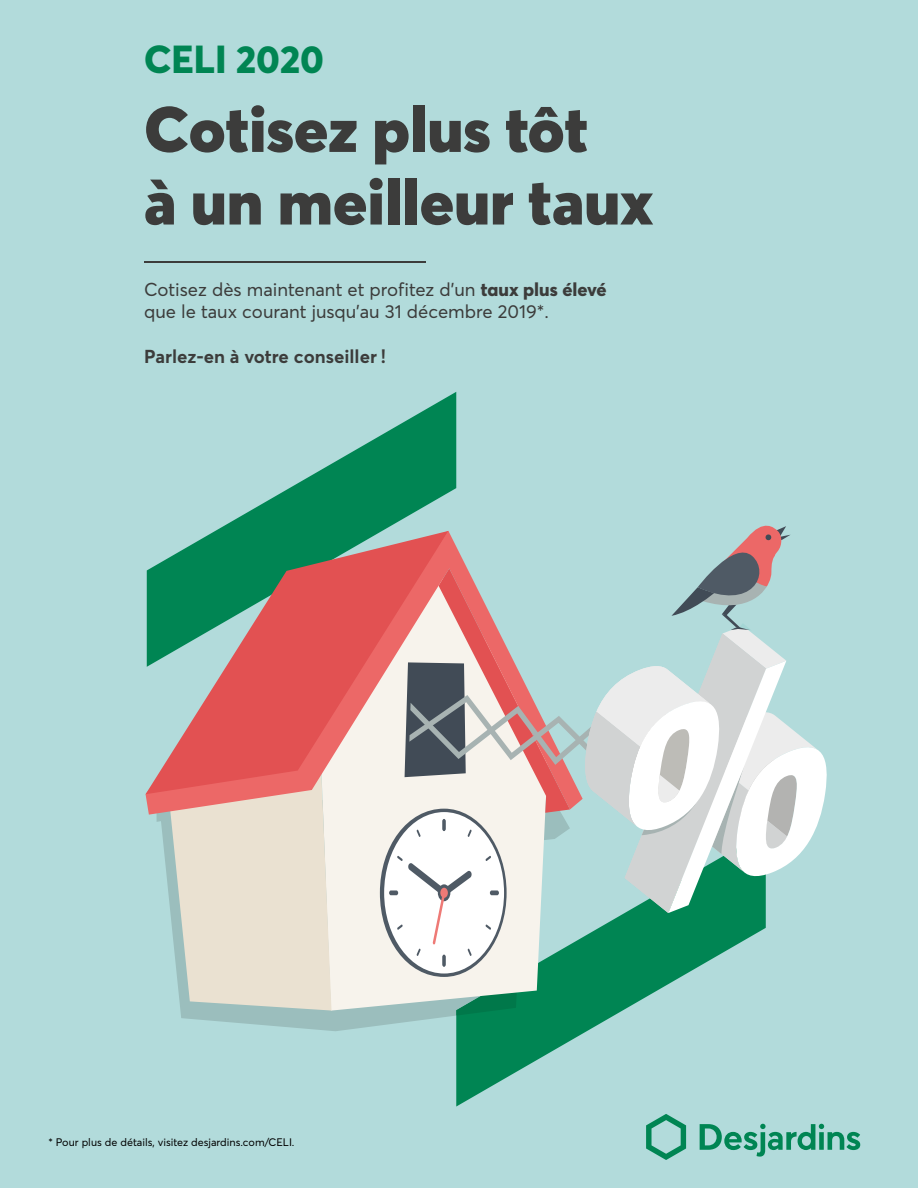
<style>
.page{position:relative;width:918px;height:1188px;background:#b2dbdb}
.page>*{position:absolute;margin:0;border:0;box-sizing:border-box;transform-origin:0 0}
.t1{font:900 63.3px/72.6px "Averta";color:#3c3c3b}
.t2{font:800 38.55px "Averta";color:#008553}
.t3{font:18.6px/22.2px "Averta";color:#3c3c3b}
.t4{font:700 18.6px "Averta";color:#3c3c3b}
.t5{font:10.8px "Averta";color:#000}
.s1{font-weight:800}
</style>
<div class="page">
<hr style="left:144px;top:262px;width:281px;height:1px;background:#3c3c3b">
<svg style="left:215px;top:392px;width:241px;height:139px"></svg>
<svg style="left:456px;top:1016px;width:157px;height:91px"></svg>
<svg style="left:156px;top:815px;width:370px;height:216px"></svg>
<div style="left:332px;top:815px;width:48px;height:196px;background:#f7f3ec"></div>
<svg style="left:166px;top:815px;width:166px;height:196px;background:#e2ded0"></svg>
<svg style="left:146px;top:794px;width:234px;height:21px;background:#ecc1b8"></svg>
<svg style="left:146px;top:531px;width:234px;height:263px"></svg>
<svg style="left:380px;top:518px;width:447px;height:498px"></svg>
<svg style="left:646px;top:1114px;width:40px;height:46px"></svg>
<svg style="left:700px;top:1124px;width:160px;height:33px"></svg>
<h2 class="t2" style="left:144px;top:35px;width:181px">CELI 2020</h2>
<h1 class="t1" style="left:144px;top:92px;width:511px">Cotisez plus tôt<br>à un meilleur taux</h1>
<p class="t3" style="left:144px;top:278px;width:464px">Cotisez dès maintenant et profitez d’un <span class="s1">taux plus élevé </span>que le taux courant jusqu’au 31 décembre 2019*.</p>
<p class="t4" style="left:144px;top:344px;width:243px">Parlez-en à votre conseiller !</p>
<p class="t5" style="left:48px;top:1135px;width:248px">* Pour plus de détails, visitez desjardins.com/CELI.</p>
</div>
